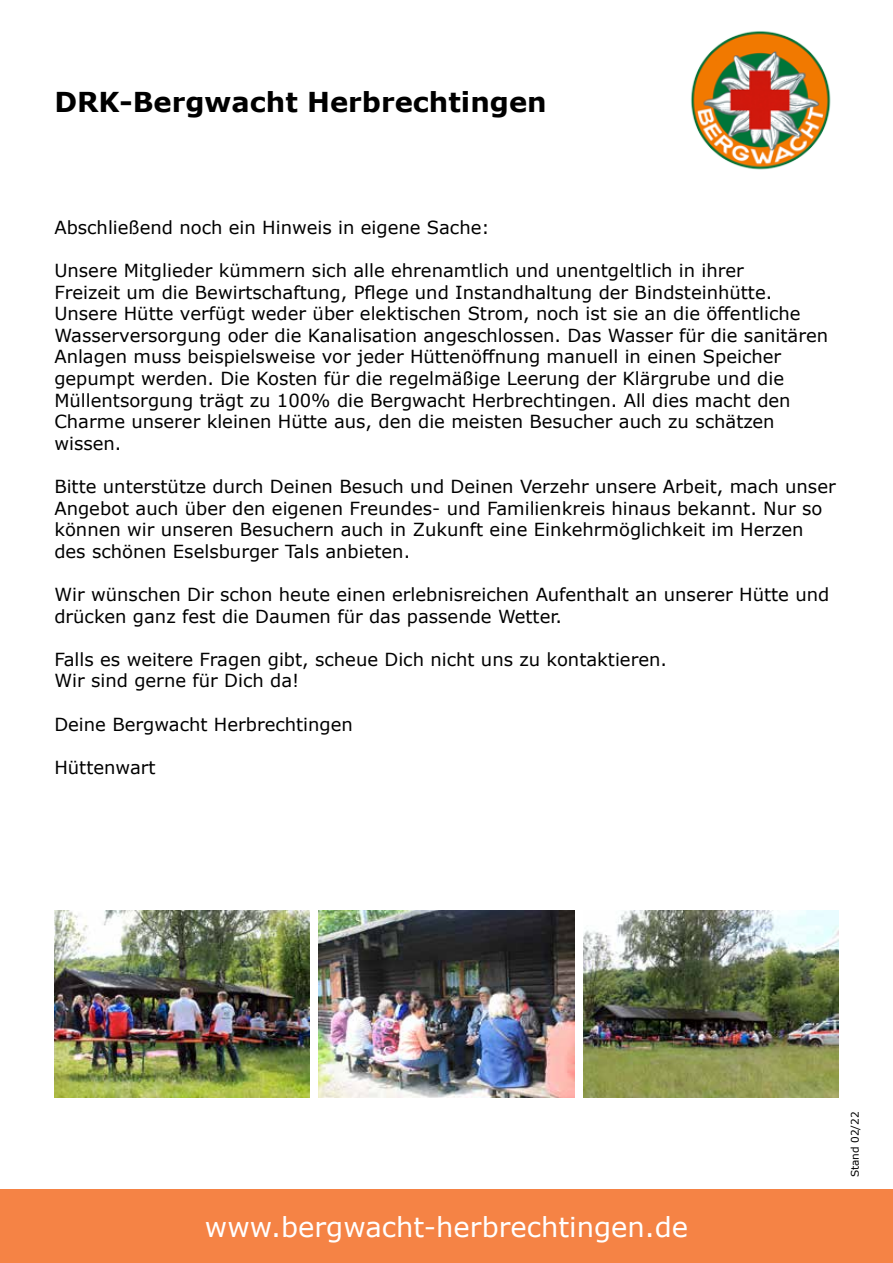
<style>
.page{position:relative;width:893px;height:1263px;background:#fff}
.page>*{position:absolute;margin:0;border:0;box-sizing:border-box;transform-origin:0 0}
.t1{font:27.45px "Verdana";color:#fff}
.t2{font:700 27.45px "Verdana";color:#000}
.t3{font:18px/21.6px "Verdana";color:#000}
.t4{font:10.5px "Verdana";color:#000}
</style>
<div class="page">
<img style="left:691px;top:31px;width:140px;height:139px">
<div style="left:0;top:1189px;width:893px;height:74px;background:#f58345"></div>
<img style="left:583px;top:910px;width:256px;height:187px">
<img style="left:54px;top:910px;width:255px;height:187px">
<img style="left:319px;top:910px;width:255px;height:187px">
<h1 class="t2" style="left:54px;top:83px;width:494px">DRK-Bergwacht Herbrechtingen</h1>
<p class="t3" style="left:54px;top:216px;width:437px">Abschließend noch ein Hinweis in eigene Sache:</p>
<p class="t3" style="left:54px;top:259px;width:775px">Unsere Mitglieder kümmern sich alle ehrenamtlich und unentgeltlich in ihrer<br>Freizeit um die Bewirtschaftung, Pflege und Instandhaltung der Bindsteinhütte.<br>Unsere Hütte verfügt weder über elektischen Strom, noch ist sie an die öffentliche Wasserversorgung oder die Kanalisation angeschlossen. Das Wasser für die sanitären Anlagen muss beispielsweise vor jeder Hüttenöffnung manuell in einen Speicher gepumpt werden. Die Kosten für die regelmäßige Leerung der Klärgrube und die Müllentsorgung trägt zu 100% die Bergwacht Herbrechtingen. All dies macht den Charme unserer kleinen Hütte aus, den die meisten Besucher auch zu schätzen wissen.</p>
<p class="t3" style="left:54px;top:475px;width:783px">Bitte unterstütze durch Deinen Besuch und Deinen Verzehr unsere Arbeit, mach unser Angebot auch über den eigenen Freundes- und Familienkreis hinaus bekannt. Nur so können wir unseren Besuchern auch in Zukunft eine Einkehrmöglichkeit im Herzen des schönen Eselsburger Tals anbieten.</p>
<p class="t3" style="left:54px;top:583px;width:776px">Wir wünschen Dir schon heute einen erlebnisreichen Aufenthalt an unserer Hütte und drücken ganz fest die Daumen für das passende Wetter.</p>
<p class="t3" style="left:54px;top:648px;width:614px">Falls es weitere Fragen gibt, scheue Dich nicht uns zu kontaktieren.<br>Wir sind gerne für Dich da!</p>
<p class="t3" style="left:54px;top:713px;width:300px">Deine Bergwacht Herbrechtingen</p>
<p class="t3" style="left:54px;top:756px;width:103px">Hüttenwart</p>
<h1 class="t1" style="left:205px;top:1208px;width:485px">www.bergwacht-herbrechtingen.de</h1>
<p class="t4" style="left:848px;top:1177px;width:67px;rotate:-90deg">Stand 02/22</p>
</div>
